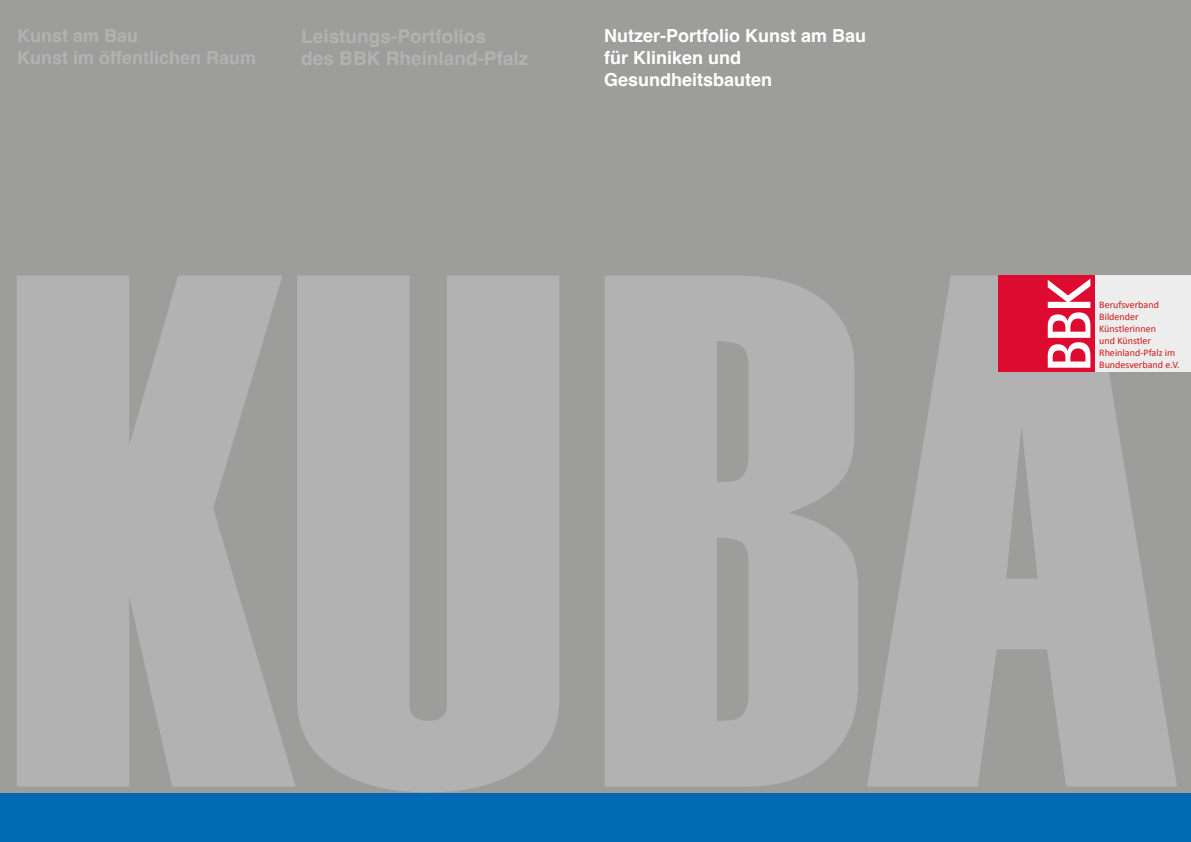
<style>
.page{position:relative;width:1191px;height:842px;background:#fff}
.page>*{position:absolute;margin:0;border:0;box-sizing:border-box;transform-origin:0 0}
.t1{font:730px "Haettenschweiler";color:#b3b2b2}
.t2{font:700 19px/22px "Helvetica";color:#b3b2b2}
.t3{font:700 18px/22px "Helvetica";color:#fff}
.t4{font:700 18px/22px "Helvetica";color:#b3b2b2}
.t5{font:10.1px/12px "Calibri";color:#cd1719}
</style>
<div class="page">
<div style="left:0;top:0;width:1191px;height:794px;background:#9d9d9c"></div>
<div style="left:0;top:794px;width:1191px;height:48px;background:#0069b4"></div>
<div style="left:1094px;top:276px;width:97px;height:96px;background:#ededed"></div>
<div style="left:998px;top:276px;width:96px;height:96px;background:#dd0b2f"></div>
<svg style="left:1047px;top:279px;width:43px;height:89px"></svg>
<h3 class="t4" style="left:17px;top:27px;width:241px">Kunst am Bau<br>Kunst im öffentlichen Raum</h3>
<h2 class="t2" style="left:301px;top:27px;width:228px">Leistungs-Portfolios<br>des BBK Rheinland-Pfalz</h2>
<h3 class="t3" style="left:604px;top:27px;width:264px">Nutzer-Portfolio Kunst am Bau für Kliniken und<br>Gesundheitsbauten</h3>
<h1 class="t1" style="left:3px;top:115px;width:1181px">KUBA</h1>
<p class="t5" style="left:1099px;top:299px;width:82px">Berufsverband<br>Bildender<br>Künstlerinnen<br>und Künstler<br>Rheinland-Pfalz im<br>Bundesverband e.V.</p>
</div>
